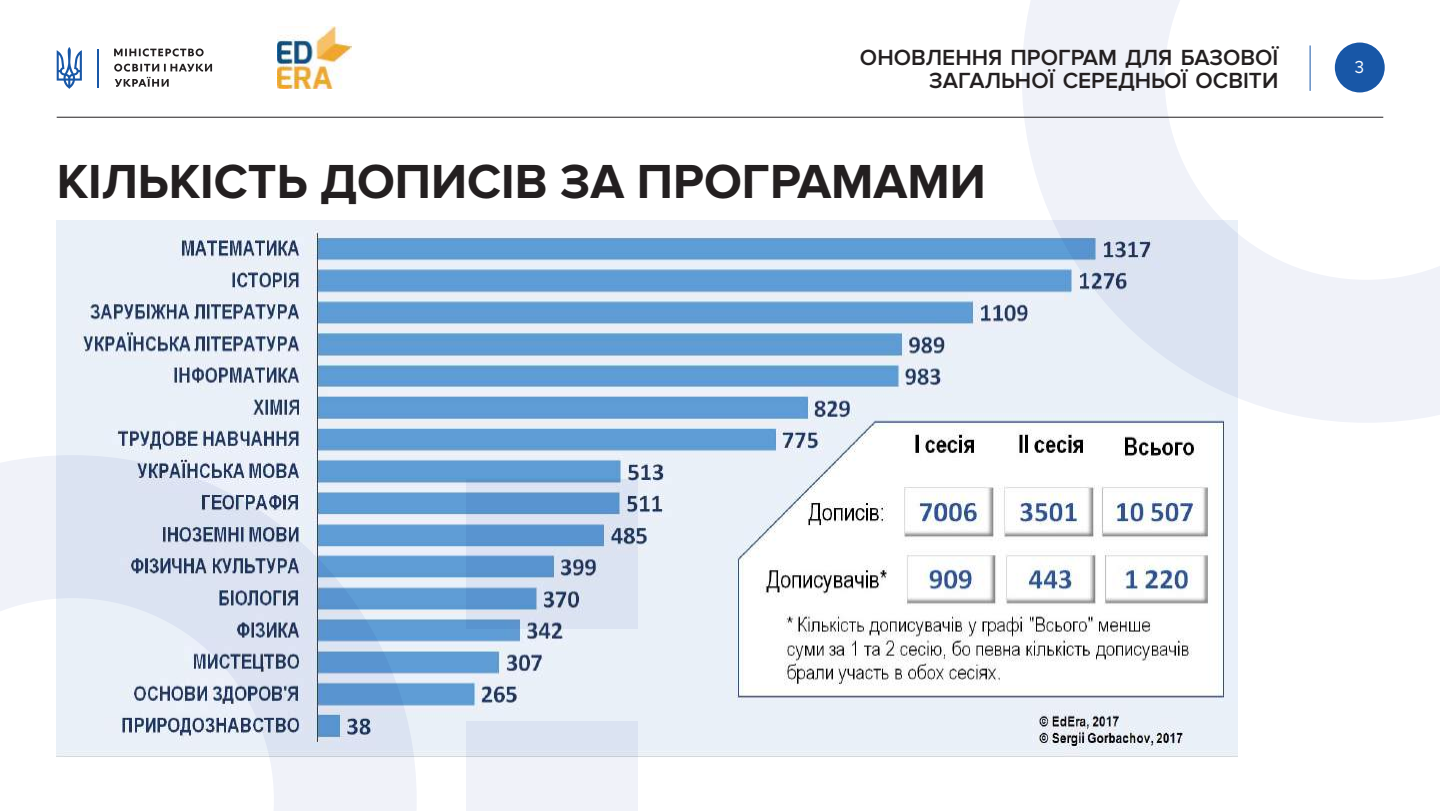
<style>
.page{position:relative;width:1440px;height:811px;background:#fff}
.page>*{position:absolute;margin:0;border:0;box-sizing:border-box;transform-origin:0 0}
.t1{font:700 49.6px "Proxima Nova";color:#231f20}
.t2{font:600 22.6px/22.6px "Proxima Nova";color:#231f20;text-align:right}
.t3{font:18px "Proxima Nova";color:#fff;scale:.93 1}
</style>
<div class="page">
<svg style="left:0;top:455px;width:417px;height:355px"></svg>
<svg style="left:1022px;top:0;width:418px;height:422px"></svg>
<svg style="left:114px;top:48px;width:98px;height:39px"></svg>
<svg style="left:57px;top:47px;width:25px;height:42px"></svg>
<hr style="left:98px;top:49px;width:1px;height:38px;background:#1857a7">
<div style="left:466px;top:720px;width:172px;height:90px;background:#f0f2f9"></div>
<div style="left:1335px;top:42px;width:50px;height:50px;background:#1857a7;border-radius:50%"></div>
<hr style="left:57px;top:117px;width:1326px;height:1px;background:#231f20">
<hr style="left:1310px;top:45px;width:1px;height:46px;background:#1857a7">
<img style="left:278px;top:27px;width:74px;height:62px">
<img style="left:57px;top:221px;width:1180px;height:535px">
<p class="t2" style="left:860px;top:47px;width:420px">ОНОВЛЕННЯ ПРОГРАМ ДЛЯ БАЗОВОЇ<br>ЗАГАЛЬНОЇ СЕРЕДНЬОЇ ОСВІТИ</p>
<h1 class="t1" style="left:57px;top:153px;width:931px">КІЛЬКІСТЬ ДОПИСІВ ЗА ПРОГРАМАМИ</h1>
<p class="t3" style="left:1355px;top:56px;width:11px">3</p>
</div>
